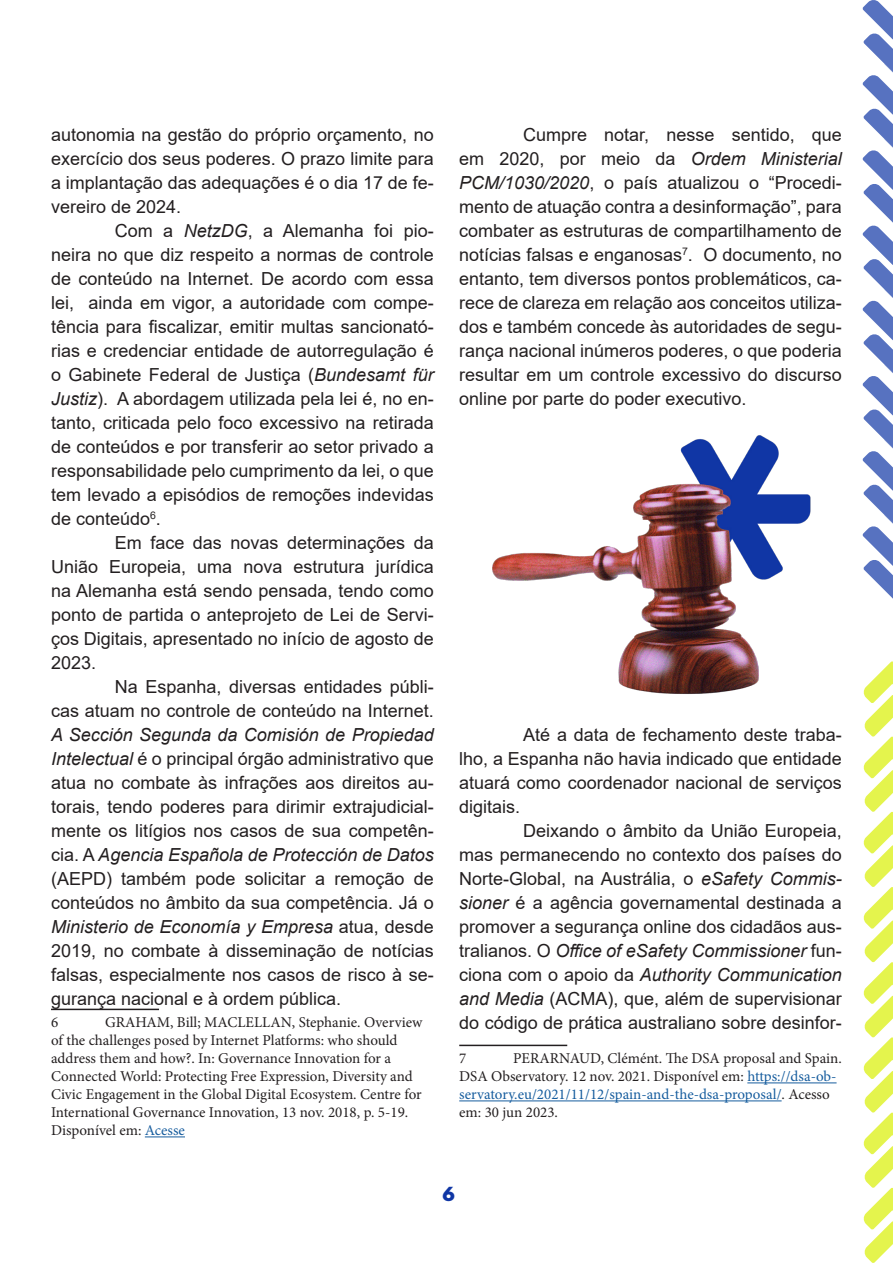
<style>
.page{position:relative;width:893px;height:1263px;background:#fff}
.page>*{position:absolute;margin:0;border:0;box-sizing:border-box;transform-origin:0 0}
.t1{font:700 21px "General Sans";color:#0f36a5}
.CORPO{font:18px/24px "Arial";color:#231f20;text-align:justify}
.t2{font:15px/18px "Minion Pro";color:#231f20}
.s1{font-style:italic}
.s2{color:#175d9e}
</style>
<div class="page">
<svg style="left:863px;top:661px;width:30px;height:602px"></svg>
<svg style="left:862px;top:0;width:31px;height:599px"></svg>
<hr style="left:51px;top:1009px;width:108px;height:1px;background:#231f20">
<hr style="left:145px;top:1136px;width:40px;height:1px;background:#175d9e">
<hr style="left:459px;top:1045px;width:108px;height:1px;background:#231f20">
<hr style="left:747px;top:1082px;width:90px;height:1px;background:#175d9e">
<hr style="left:459px;top:1100px;width:323px;height:1px;background:#175d9e">
<img style="left:492px;top:435px;width:319px;height:259px">
<p class="CORPO" style="left:51px;top:122px;width:384px">autonomia na gestão do próprio orçamento, no exercício dos seus poderes. O prazo limite para a implantação das adequações é o dia 17 de fe&shy;vereiro de 2024.</p>
<p class="CORPO" style="left:51px;top:218px;width:384px;text-indent:64px">Com a <span class="s1">NetzDG</span>, a Alemanha foi pio&shy;neira no que diz respeito a normas de controle de conteúdo na Internet. De acordo com essa lei, ainda em vigor, a autoridade com compe&shy;tência para fiscalizar, emitir multas sancionató&shy;rias e credenciar entidade de autorregulação é o Gabinete Federal de Justiça (<span class="s1">Bundesamt für Justiz</span>). A abordagem utilizada pela lei é, no en&shy;tanto, criticada pelo foco excessivo na retirada de conteúdos e por transferir ao setor privado a responsabilidade pelo cumprimento da lei, o que tem levado a episódios de remoções indevidas de conteúdo<sup>6</sup>.</p>
<p class="CORPO" style="left:51px;top:530px;width:384px;text-indent:64px">Em face das novas determinações da União Europeia, uma nova estrutura jurídica na Alemanha está sendo pensada, tendo como ponto de partida o anteprojeto de Lei de Servi&shy;ços Digitais, apresentado no início de agosto de 2023.</p>
<p class="CORPO" style="left:51px;top:674px;width:384px;text-indent:64px">Na Espanha, diversas entidades públi&shy;cas atuam no controle de conteúdo na Internet.<br><span class="s1">A Sección Segunda da Comisión de Propiedad Intelectual</span> é o principal órgão administrativo que atua no combate às infrações aos direitos au&shy;torais, tendo poderes para dirimir extrajudicial&shy;mente os litígios nos casos de sua competên&shy;cia. A <span class="s1">Agencia Española de Protección de Datos </span>(AEPD) também pode solicitar a remoção de conteúdos no âmbito da sua competência. Já o <span class="s1">Ministerio de Economía y Empresa</span> atua, desde 2019, no combate à disseminação de notícias falsas, especialmente nos casos de risco à se&shy;gurança nacional e à ordem pública.</p>
<p class="t2" style="left:51px;top:1014px;width:9px">6</p>
<p class="t2" style="left:51px;top:1014px;width:373px;text-indent:54px">GRAHAM, Bill; MACLELLAN, Stephanie. Overview of the challenges posed by Internet Platforms: who should address them and how?. In: Governance Innovation for a Connected World: Protecting Free Expression, Diversity and Civic Engagement in the Global Digital Ecosystem. Centre for International Governance Innovation, 13 nov. 2018, p. 5-19.<br>Disponível em: <span class="s2">Acesse</span></p>
<p class="CORPO" style="left:459px;top:122px;width:384px;text-indent:64px">Cumpre notar, nesse sentido, que em 2020, por meio da <span class="s1">Ordem Ministerial PCM/1030/2020</span>, o país atualizou o “Procedi&shy;mento de atuação contra a desinformação”, para combater as estruturas de compartilhamento de notícias falsas e enganosas<sup>7</sup>. O documento, no entanto, tem diversos pontos problemáticos, ca&shy;rece de clareza em relação aos conceitos utiliza&shy;dos e também concede às autoridades de segu&shy;rança nacional inúmeros poderes, o que poderia resultar em um controle excessivo do discurso online por parte do poder executivo.</p>
<p class="CORPO" style="left:459px;top:722px;width:384px;text-indent:64px">Até a data de fechamento deste traba&shy;lho, a Espanha não havia indicado que entidade atuará como coordenador nacional de serviços digitais.</p>
<p class="CORPO" style="left:459px;top:818px;width:384px;text-indent:64px">Deixando o âmbito da União Europeia, mas permanecendo no contexto dos países do Norte-Global, na Austrália, o <span class="s1">eSafety Commis&shy;sioner</span> é a agência governamental destinada a promover a segurança online dos cidadãos aus&shy;tralianos. O <span class="s1">Office of eSafety Commissioner</span> fun&shy;ciona com o apoio da <span class="s1">Authority Communication and Media</span> (ACMA), que, além de supervisionar do código de prática australiano sobre desinfor-</p>
<p class="t2" style="left:459px;top:1050px;width:9px">7</p>
<p class="t2" style="left:459px;top:1050px;width:384px;text-indent:54px">PERARNAUD, Clémént. The DSA proposal and Spain.<br>DSA Observatory. 12 nov. 2021. Disponível em: <span class="s2">https://dsa-ob&shy;servatory.eu/2021/11/12/spain-and-the-dsa-proposal/</span>. Acesso em: 30 jun 2023.</p>
<p class="t1" style="left:442px;top:1180px;width:14px">6</p>
</div>
